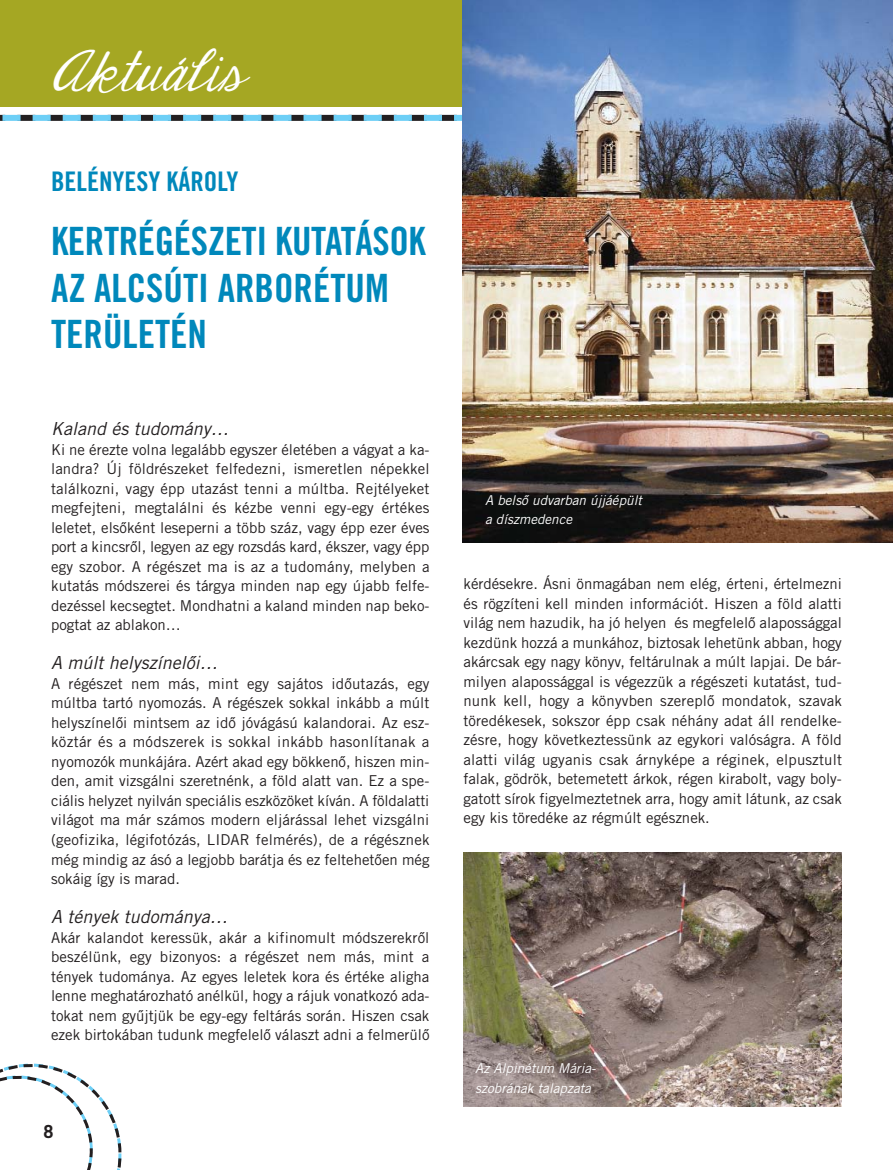
<style>
.page{position:relative;width:893px;height:1170px;background:#fff}
.page>*{position:absolute;margin:0;border:0;box-sizing:border-box;transform-origin:0 0}
.t1{font:italic 46.5px "Janda Elegant Handwriting";letter-spacing:.025em;color:#fff}
.t2{font:700 39px/46.8px "Trade Gothic M Con";color:#08b}
.t3{font:700 27px "Trade Gothic M Con";color:#08b}
.t4{font:italic 18px "Trade Gothic M";color:#231f20}
.t5{font:700 18px "Trade Gothic M";color:#231f20}
.t6{font:15px/19.5px "Trade Gothic M";color:#231f20;text-align:justify}
.t7{font:italic 13.5px/19.5px "Trade Gothic M";color:#fff}
</style>
<div class="page">
<svg style="left:0;top:1063px;width:122px;height:106px"></svg>
<div style="left:0;top:0;width:893px;height:106px;background:#a5a723"></div>
<svg style="left:0;top:115px;width:462px;height:6px;background:#51889f"></svg>
<div style="left:3px;top:115px;width:18px;height:6px;background:#6dcff6"></div>
<img style="left:462px;top:0;width:431px;height:542px">
<img style="left:463px;top:852px;width:379px;height:253px">
<h1 class="t1" style="left:51px;top:48px;width:193px">Aktuális</h1>
<h3 class="t3" style="left:51px;top:172px;width:189px">BELÉNYESY KÁROLY</h3>
<h2 class="t2" style="left:51px;top:220px;width:376px">KERTRÉGÉSZETI KUTATÁSOK<br>AZ ALCSÚTI ARBORÉTUM<br>TERÜLETÉN</h2>
<p class="t4" style="left:51px;top:422px;width:183px">Kaland és tudomány…</p>
<p class="t6" style="left:51px;top:441px;width:380px">Ki ne érezte volna legalább egyszer életében a vágyat a ka&shy;landra? Új földrészeket felfedezni, ismeretlen népekkel találkozni, vagy épp utazást tenni a múltba. Rejtélyeket megfejteni, megtalálni és kézbe venni egy-egy értékes leletet, elsőként leseperni a több száz, vagy épp ezer éves port a kincsről, legyen az egy rozsdás kard, ékszer, vagy épp egy szobor. A régészet ma is az a tudomány, melyben a kutatás módszerei és tárgya minden nap egy újabb felfe&shy;dezéssel kecsegtet. Mondhatni a kaland minden nap beko&shy;pogtat az ablakon…</p>
<p class="t4" style="left:51px;top:656px;width:172px">A múlt helyszínelői…</p>
<p class="t6" style="left:51px;top:675px;width:380px">A régészet nem más, mint egy sajátos időutazás, egy múltba tartó nyomozás. A régészek sokkal inkább a múlt helyszínelői mintsem az idő jóvágású kalandorai. Az esz&shy;köztár és a módszerek is sokkal inkább hasonlítanak a nyomozók munkájára. Azért akad egy bökkenő, hiszen min&shy;den, amit vizsgálni szeretnénk, a föld alatt van. Ez a spe&shy;ciális helyzet nyilván speciális eszközöket kíván. A földalatti világot ma már számos modern eljárással lehet vizsgálni (geofizika, légifotózás, LIDAR felmérés), de a régésznek még mindig az ásó a legjobb barátja és ez feltehetően még sokáig így is marad.</p>
<p class="t4" style="left:51px;top:910px;width:182px">A tények tudománya…</p>
<p class="t6" style="left:51px;top:928px;width:380px">Akár kalandot keressük, akár a kifinomult módszerekről beszélünk, egy bizonyos: a régészet nem más, mint a tények tudománya. Az egyes leletek kora és értéke aligha lenne meghatározható anélkül, hogy a rájuk vonatkozó ada&shy;tokat nem gyűjtjük be egy-egy feltárás során. Hiszen csak ezek birtokában tudunk megfelelő választ adni a felmerülő</p>
<p class="t5" style="left:44px;top:1124px;width:12px">8</p>
<p class="t7" style="left:485px;top:491px;width:161px">A belső udvarban újjáépült a díszmedence</p>
<p class="t6" style="left:463px;top:575px;width:380px">kérdésekre. Ásni önmagában nem elég, érteni, értelmezni és rögzíteni kell minden információt. Hiszen a föld alatti világ nem hazudik, ha jó helyen és megfelelő alapossággal kezdünk hozzá a munkához, biztosak lehetünk abban, hogy akárcsak egy nagy könyv, feltárulnak a múlt lapjai. De bár&shy;milyen alapossággal is végezzük a régészeti kutatást, tud&shy;nunk kell, hogy a könyvben szereplő mondatok, szavak töredékesek, sokszor épp csak néhány adat áll rendelke&shy;zésre, hogy következtessünk az egykori valóságra. A föld alatti világ ugyanis csak árnyképe a réginek, elpusztult falak, gödrök, betemetett árkok, régen kirabolt, vagy boly&shy;gatott sírok figyelmeztetnek arra, hogy amit látunk, az csak egy kis töredéke az régmúlt egésznek.</p>
<p class="t7" style="left:475px;top:1059px;width:125px">Az Alpinétum Mária&shy;szobrának talapzata</p>
</div>
